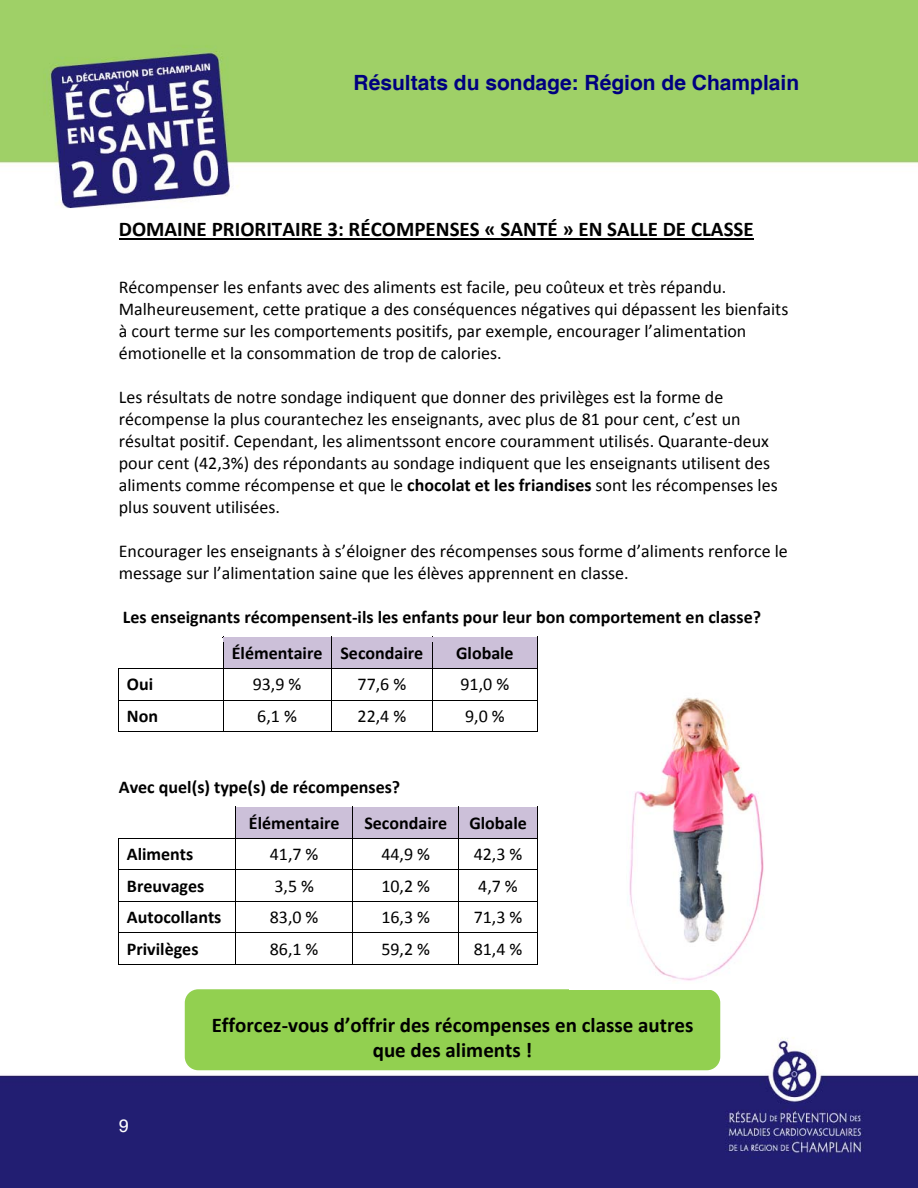
<style>
.page{position:relative;width:918px;height:1188px;background:#fff}
.page>*{position:absolute;margin:0;border:0;box-sizing:border-box;transform-origin:0 0}
.t1{font:700 21px/25.7px "Calibri";color:#000;text-align:center}
.t2{font:700 21px "Helvetica";color:#000080}
.t3{font:18px/22px "Calibri";color:#000}
.t4{font:700 18px/36.2px "Calibri";color:#000}
.t5{font:18px "Helvetica";color:#fff}
.s1{font-weight:700}
</style>
<div class="page">
<img style="left:0;top:1026px;width:917px;height:162px">
<img style="left:0;top:0;width:917px;height:208px">
<hr style="left:119px;top:238px;width:635px;height:2px;background:#000">
<div style="left:223px;top:638px;width:108px;height:30px;background:#ccc0d9"></div>
<div style="left:332px;top:638px;width:100px;height:30px;background:#ccc0d9"></div>
<div style="left:433px;top:638px;width:104px;height:30px;background:#ccc0d9"></div>
<hr style="left:223px;top:637px;width:108px;height:1px;background:#000">
<hr style="left:332px;top:637px;width:100px;height:1px;background:#000">
<hr style="left:433px;top:637px;width:104px;height:1px;background:#000">
<hr style="left:118px;top:668px;width:105px;height:1px;background:#000">
<hr style="left:223px;top:668px;width:108px;height:1px;background:#000">
<hr style="left:332px;top:668px;width:100px;height:1px;background:#000">
<hr style="left:433px;top:668px;width:104px;height:1px;background:#000">
<hr style="left:119px;top:700px;width:104px;height:1px;background:#000">
<hr style="left:223px;top:700px;width:108px;height:1px;background:#000">
<hr style="left:332px;top:700px;width:100px;height:1px;background:#000">
<hr style="left:433px;top:700px;width:104px;height:1px;background:#000">
<svg style="left:118px;top:669px;width:1px;height:62px"></svg>
<hr style="left:118px;top:731px;width:105px;height:1px;background:#000">
<svg style="left:223px;top:637px;width:1px;height:94px"></svg>
<hr style="left:223px;top:731px;width:108px;height:1px;background:#000">
<svg style="left:331px;top:637px;width:1px;height:95px"></svg>
<hr style="left:332px;top:731px;width:100px;height:1px;background:#000">
<svg style="left:432px;top:637px;width:1px;height:95px"></svg>
<hr style="left:433px;top:731px;width:104px;height:1px;background:#000">
<svg style="left:537px;top:637px;width:1px;height:95px"></svg>
<div style="left:236px;top:808px;width:116px;height:30px;background:#ccc0d9"></div>
<div style="left:353px;top:808px;width:106px;height:30px;background:#ccc0d9"></div>
<div style="left:459px;top:808px;width:78px;height:30px;background:#ccc0d9"></div>
<div style="left:236px;top:807px;width:116px;height:5px;background:#ccc0d9"></div>
<div style="left:353px;top:807px;width:106px;height:5px;background:#ccc0d9"></div>
<div style="left:459px;top:807px;width:78px;height:5px;background:#ccc0d9"></div>
<hr style="left:118px;top:838px;width:117px;height:1px;background:#000">
<hr style="left:236px;top:838px;width:116px;height:1px;background:#000">
<hr style="left:353px;top:838px;width:106px;height:1px;background:#000">
<hr style="left:459px;top:838px;width:78px;height:1px;background:#000">
<hr style="left:119px;top:870px;width:116px;height:1px;background:#000">
<hr style="left:236px;top:870px;width:116px;height:1px;background:#000">
<hr style="left:353px;top:870px;width:106px;height:1px;background:#000">
<hr style="left:459px;top:870px;width:78px;height:1px;background:#000">
<hr style="left:119px;top:901px;width:116px;height:1px;background:#000">
<hr style="left:236px;top:901px;width:116px;height:1px;background:#000">
<hr style="left:353px;top:901px;width:106px;height:1px;background:#000">
<hr style="left:459px;top:901px;width:78px;height:1px;background:#000">
<hr style="left:119px;top:932px;width:116px;height:1px;background:#000">
<hr style="left:236px;top:932px;width:116px;height:1px;background:#000">
<hr style="left:353px;top:932px;width:106px;height:1px;background:#000">
<hr style="left:459px;top:932px;width:78px;height:1px;background:#000">
<svg style="left:118px;top:839px;width:1px;height:125px"></svg>
<hr style="left:118px;top:964px;width:117px;height:1px;background:#000">
<svg style="left:235px;top:807px;width:1px;height:158px"></svg>
<hr style="left:236px;top:964px;width:116px;height:1px;background:#000">
<svg style="left:352px;top:807px;width:1px;height:158px"></svg>
<hr style="left:353px;top:964px;width:106px;height:1px;background:#000">
<hr style="left:459px;top:964px;width:78px;height:1px;background:#000">
<svg style="left:537px;top:807px;width:1px;height:158px"></svg>
<div style="left:185px;top:989px;width:535px;height:81px;background:#92d050;border-radius:14px"></div>
<img style="left:629px;top:698px;width:135px;height:283px">
<p class="t2" style="left:354px;top:71px;width:447px">Résultats du sondage: Région de Champlain</p>
<p class="t1" style="left:119px;top:218px;width:636px">DOMAINE PRIORITAIRE 3: RÉCOMPENSES « SANTÉ » EN SALLE DE CLASSE</p>
<p class="t3" style="left:119px;top:278px;width:671px">Récompenser les enfants avec des aliments est facile, peu coûteux et très répandu.<br>Malheureusement, cette pratique a des conséquences négatives qui dépassent les bienfaits à court terme sur les comportements positifs, par exemple, encourager l’alimentation émotionelle et la consommation de trop de calories.</p>
<p class="t3" style="left:119px;top:388px;width:660px">Les résultats de notre sondage indiquent que donner des privilèges est la forme de récompense la plus courantechez les enseignants, avec plus de 81 pour cent, c’est un résultat positif. Cependant, les alimentssont encore couramment utilisés. Quarante‐deux pour cent (42,3%) des répondants au sondage indiquent que les enseignants utilisent des aliments comme récompense et que le <span class="s1">chocolat et les friandises</span> sont les récompenses les plus souvent utilisées.</p>
<p class="t3" style="left:119px;top:542px;width:671px">Encourager les enseignants à s’éloigner des récompenses sous forme d’aliments renforce le message sur l’alimentation saine que les élèves apprennent en classe.</p>
<p class="t4" style="left:232px;top:600px;width:531px;text-indent:-109px">Les enseignants récompensent‐ils les enfants pour leur bon comportement en classe?<br>Élémentaire Secondaire</p>
<p class="t4" style="left:456px;top:636px;width:59px">Globale</p>
<p class="t4" style="left:127px;top:668px;width:28px">Oui</p>
<p class="t3" style="left:253px;top:675px;width:50px">93,9 %</p>
<p class="t3" style="left:358px;top:675px;width:50px">77,6 %</p>
<p class="t3" style="left:461px;top:675px;width:50px">91,0 %</p>
<p class="t4" style="left:127px;top:699px;width:33px">Non</p>
<p class="t3" style="left:257px;top:706px;width:41px">6,1 %</p>
<p class="t3" style="left:358px;top:706px;width:50px">22,4 %</p>
<p class="t3" style="left:465px;top:706px;width:41px">9,0 %</p>
<p class="t4" style="left:249px;top:770px;width:153px;text-indent:-130px">Avec quel(s) type(s) de récompenses?<br>Élémentaire</p>
<p class="t4" style="left:364px;top:806px;width:164px">Secondaire Globale</p>
<p class="t4" style="left:127px;top:838px;width:68px">Aliments</p>
<p class="t3" style="left:270px;top:845px;width:50px">41,7 %</p>
<p class="t3" style="left:381px;top:845px;width:50px">44,9 %</p>
<p class="t3" style="left:474px;top:845px;width:50px">42,3 %</p>
<p class="t4" style="left:127px;top:869px;width:79px">Breuvages</p>
<p class="t3" style="left:274px;top:876px;width:41px">3,5 %</p>
<p class="t3" style="left:381px;top:876px;width:50px">10,2 %</p>
<p class="t3" style="left:478px;top:876px;width:41px">4,7 %</p>
<p class="t4" style="left:127px;top:901px;width:96px">Autocollants</p>
<p class="t3" style="left:270px;top:908px;width:50px">83,0 %</p>
<p class="t3" style="left:381px;top:908px;width:50px">16,3 %</p>
<p class="t3" style="left:474px;top:908px;width:50px">71,3 %</p>
<p class="t4" style="left:127px;top:932px;width:73px">Privilèges</p>
<p class="t3" style="left:270px;top:939px;width:50px">86,1 %</p>
<p class="t3" style="left:381px;top:939px;width:50px">59,2 %</p>
<p class="t3" style="left:474px;top:939px;width:50px">81,4 %</p>
<p class="t5" style="left:119px;top:1115px;width:12px">9</p>
<p class="t1" style="left:212px;top:1014px;width:483px">Efforcez‐vous d’offrir des récompenses en classe autres que des aliments !</p>
</div>
